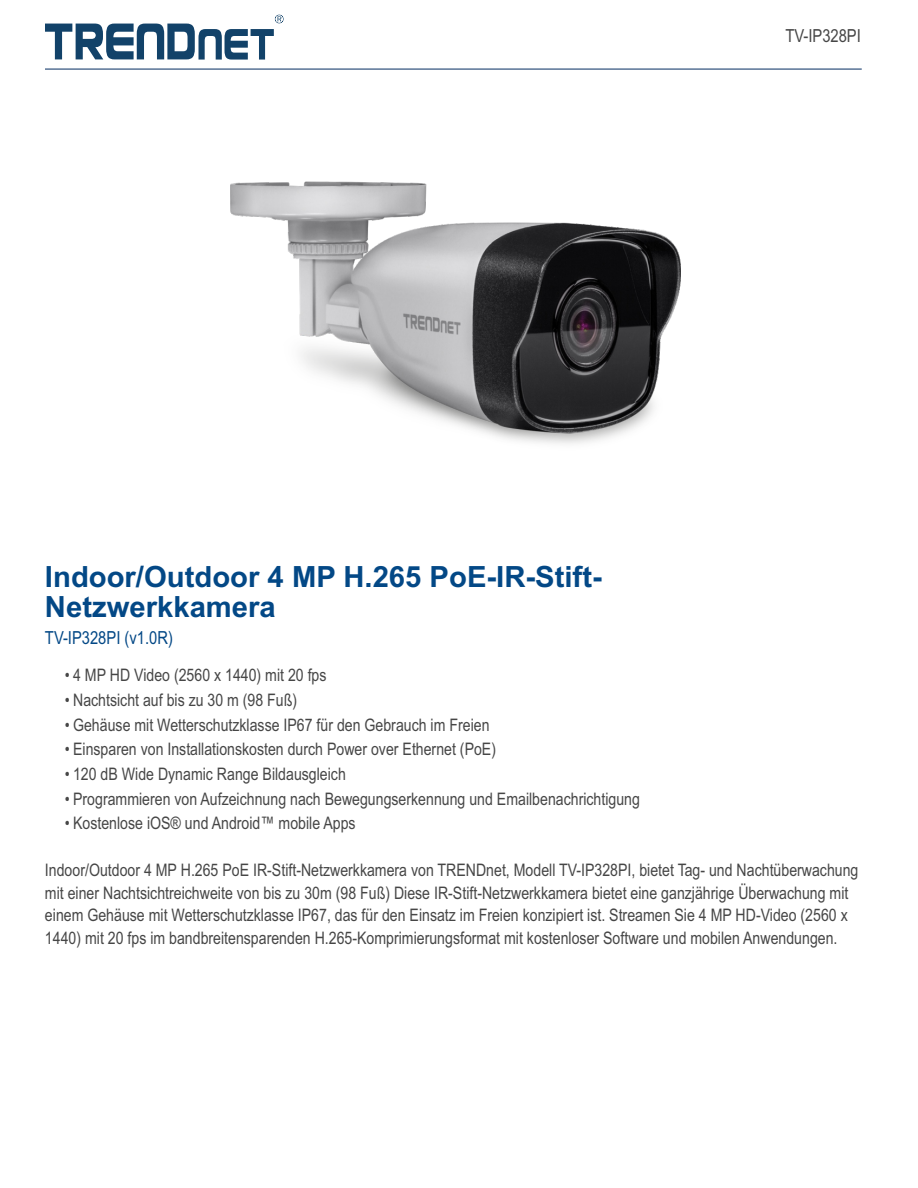
<style>
.page{position:relative;width:918px;height:1188px;background:#fff}
.page>*{position:absolute;margin:0;border:0;box-sizing:border-box;transform-origin:0 0}
.t1{font:700 29.25px/29.2px "Arial";color:#034886}
.t2{font:18px "Arial Narrow";color:#034886}
.t3{font:18px "Arial Narrow";color:#464646}
.t4{font:17.25px/22.5px "Arial Narrow";color:#464646}
</style>
<div class="page">
<svg style="left:45px;top:15px;width:239px;height:45px"></svg>
<img style="left:231px;top:181px;width:450px;height:263px">
<hr style="left:45px;top:68px;width:817px;height:2px;background:#32537e">
<p class="t3" style="left:785px;top:28px;width:77px">TV-IP328PI</p>
<h1 class="t1" style="left:45px;top:565px;width:558px">Indoor/Outdoor 4 MP H.265 PoE-IR-Stift-<br>Netzwerkkamera</h1>
<p class="t2" style="left:45px;top:631px;width:129px">TV-IP328PI (v1.0R)</p>
<p class="t4" style="left:65px;top:665px;width:263px">• 4 MP HD Video (2560 x 1440) mit 20 fps</p>
<p class="t4" style="left:65px;top:690px;width:234px">• Nachtsicht auf bis zu 30 m (98 Fuß)</p>
<p class="t4" style="left:65px;top:715px;width:426px">• Gehäuse mit Wetterschutzklasse IP67 für den Gebrauch im Freien</p>
<p class="t4" style="left:65px;top:740px;width:433px">• Einsparen von Installationskosten durch Power over Ethernet (PoE)</p>
<p class="t4" style="left:65px;top:764px;width:283px">• 120 dB Wide Dynamic Range Bildausgleich</p>
<p class="t4" style="left:65px;top:789px;width:577px">• Programmieren von Aufzeichnung nach Bewegungserkennung und Emailbenachrichtigung</p>
<p class="t4" style="left:65px;top:814px;width:292px">• Kostenlose iOS® und Android™ mobile Apps</p>
<p class="t4" style="left:45px;top:861px;width:815px">Indoor/Outdoor 4 MP H.265 PoE IR-Stift-Netzwerkkamera von TRENDnet, Modell TV-IP328PI, bietet Tag- und Nachtüberwachung mit einer Nachtsichtreichweite von bis zu 30m (98 Fuß) Diese IR-Stift-Netzwerkkamera bietet eine ganzjährige Überwachung mit einem Gehäuse mit Wetterschutzklasse IP67, das für den Einsatz im Freien konzipiert ist. Streamen Sie 4 MP HD-Video (2560 x 1440) mit 20 fps im bandbreitensparenden H.265-Komprimierungsformat mit kostenloser Software und mobilen Anwendungen.</p>
</div>
